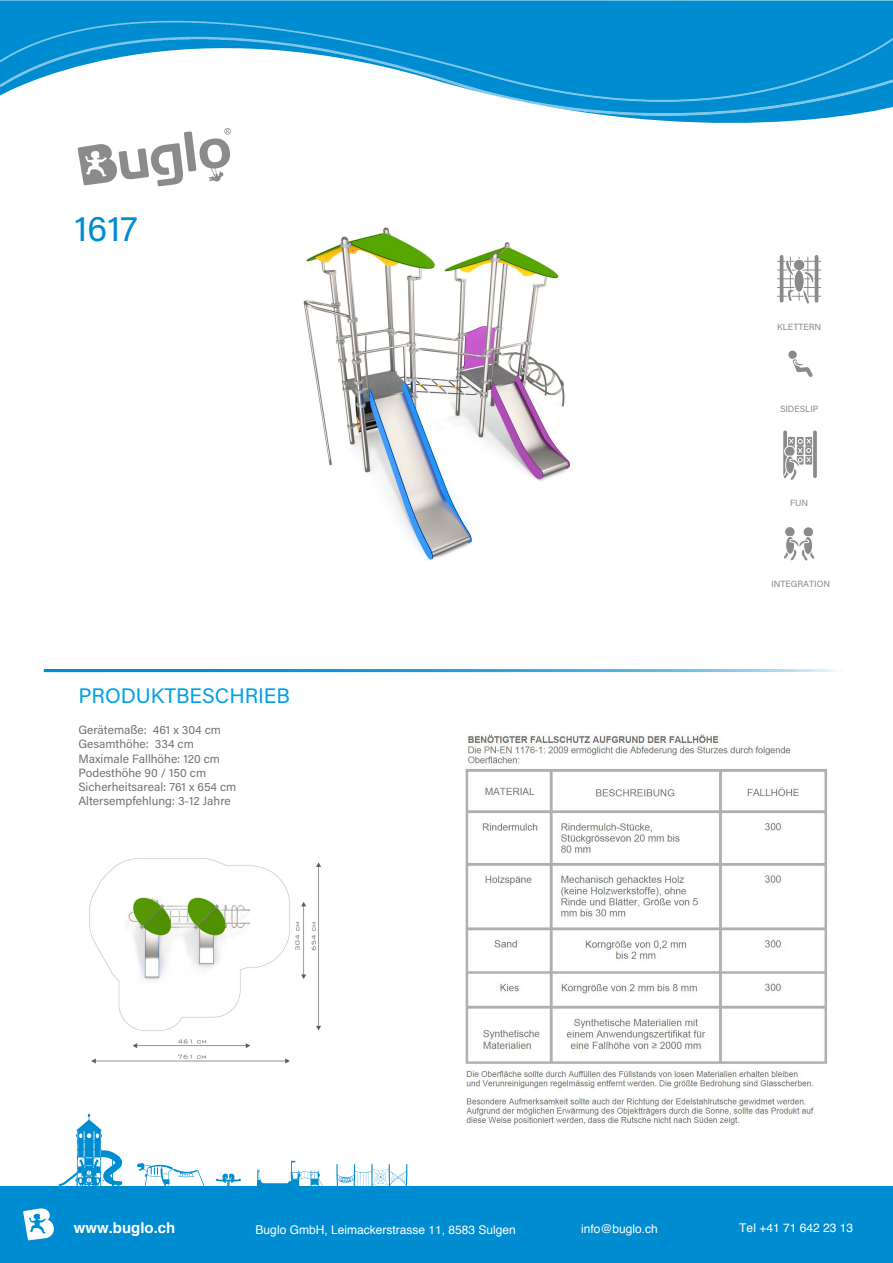
<style>
.page{position:relative;width:893px;height:1263px;background:#fff}
.page>*{position:absolute;margin:0;border:0;box-sizing:border-box;transform-origin:0 0}
.t1{font:36px "Acumin Pro";color:#008cd1}
.t2{font:21px "Acumin Pro";color:#00a1e3}
.t3{font:700 15px "Helvetica";color:#fff}
.t4{font:12px/14.2px "Acumin Pro";color:#737370}
.t5{font:12px "Helvetica";color:#fff}
.t6{font:9px "Acumin Pro";color:#8a8a8a}
</style>
<div class="page">
<img style="left:303px;top:227px;width:268px;height:334px">
<svg style="left:0;top:0;width:893px;height:123px;fill:#008cd1"></svg>
<img style="left:0;top:102px;width:893px;height:14px">
<img style="left:0;top:21px;width:893px;height:81px">
<hr style="left:44px;top:669px;width:807px;height:3px;background:#008cd1">
<div style="left:0;top:1186px;width:893px;height:77px;background:#008cd1"></div>
<svg style="left:257px;top:1161px;width:66px;height:25px"></svg>
<svg style="left:216px;top:1173px;width:25px;height:13px"></svg>
<svg style="left:336px;top:1163px;width:72px;height:23px"></svg>
<svg style="left:59px;top:1113px;width:63px;height:73px"></svg>
<svg style="left:137px;top:1163px;width:68px;height:23px"></svg>
<svg style="left:23px;top:1208px;width:31px;height:32px"></svg>
<img style="left:74px;top:119px;width:160px;height:68px">
<img style="left:465px;top:734px;width:362px;height:393px">
<hr style="left:777px;top:261px;width:44px;height:1px;background:#8a8a8a">
<hr style="left:777px;top:270px;width:44px;height:1px;background:#8a8a8a">
<hr style="left:777px;top:278px;width:44px;height:1px;background:#8a8a8a">
<hr style="left:777px;top:287px;width:44px;height:1px;background:#8a8a8a">
<hr style="left:777px;top:296px;width:44px;height:1px;background:#8a8a8a">
<hr style="left:780px;top:257px;width:3px;height:44px;background:#8a8a8a">
<hr style="left:790px;top:257px;width:1px;height:44px;background:#8a8a8a">
<hr style="left:799px;top:257px;width:1px;height:44px;background:#8a8a8a">
<hr style="left:807px;top:257px;width:1px;height:44px;background:#8a8a8a">
<hr style="left:815px;top:257px;width:3px;height:44px;background:#8a8a8a">
<svg style="left:785px;top:258px;width:30px;height:46px"></svg>
<div style="left:784px;top:526px;width:11px;height:11px;background:#8a8a8a;border:1px solid #fff;border-radius:50%"></div>
<div style="left:803px;top:526px;width:11px;height:12px;background:#8a8a8a;border:1px solid #fff;border-radius:50%"></div>
<svg style="left:783px;top:538px;width:32px;height:23px"></svg>
<svg style="left:788px;top:350px;width:25px;height:27px"></svg>
<svg style="left:783px;top:432px;width:4px;height:4px"></svg>
<hr style="left:813px;top:432px;width:4px;height:44px;background:#919191">
<svg style="left:783px;top:436px;width:29px;height:44px"></svg>
<img style="left:89px;top:858px;width:232px;height:206px">
<h1 class="t1" style="left:75px;top:204px;width:65px">1617</h1>
<h2 class="t2" style="left:78px;top:681px;width:213px">PRODUKTBESCHRIEB</h2>
<p class="t4" style="left:78px;top:722px;width:160px">Gerätemaße: 461 x 304 cm<br>Gesamthöhe: 334 cm<br>Maximale Fallhöhe: 120 cm<br>Podesthöhe 90 / 150 cm<br>Sicherheitsareal: 761 x 654 cm<br>Altersempfehlung: 3-12 Jahre</p>
<p class="t6" style="left:777px;top:321px;width:46px">KLETTERN</p>
<p class="t6" style="left:780px;top:402px;width:40px">SIDESLIP</p>
<p class="t6" style="left:790px;top:497px;width:20px">FUN</p>
<p class="t6" style="left:771px;top:578px;width:60px">INTEGRATION</p>
<p class="t3" style="left:74px;top:1216px;width:103px">www.buglo.ch</p>
<p class="t5" style="left:256px;top:1220px;width:262px">Buglo GmbH, Leimackerstrasse 11, 8583 Sulgen</p>
<p class="t5" style="left:581px;top:1220px;width:78px">info@buglo.ch</p>
<p class="t5" style="left:739px;top:1219px;width:115px">Tel +41 71 642 23 13</p>
</div>
